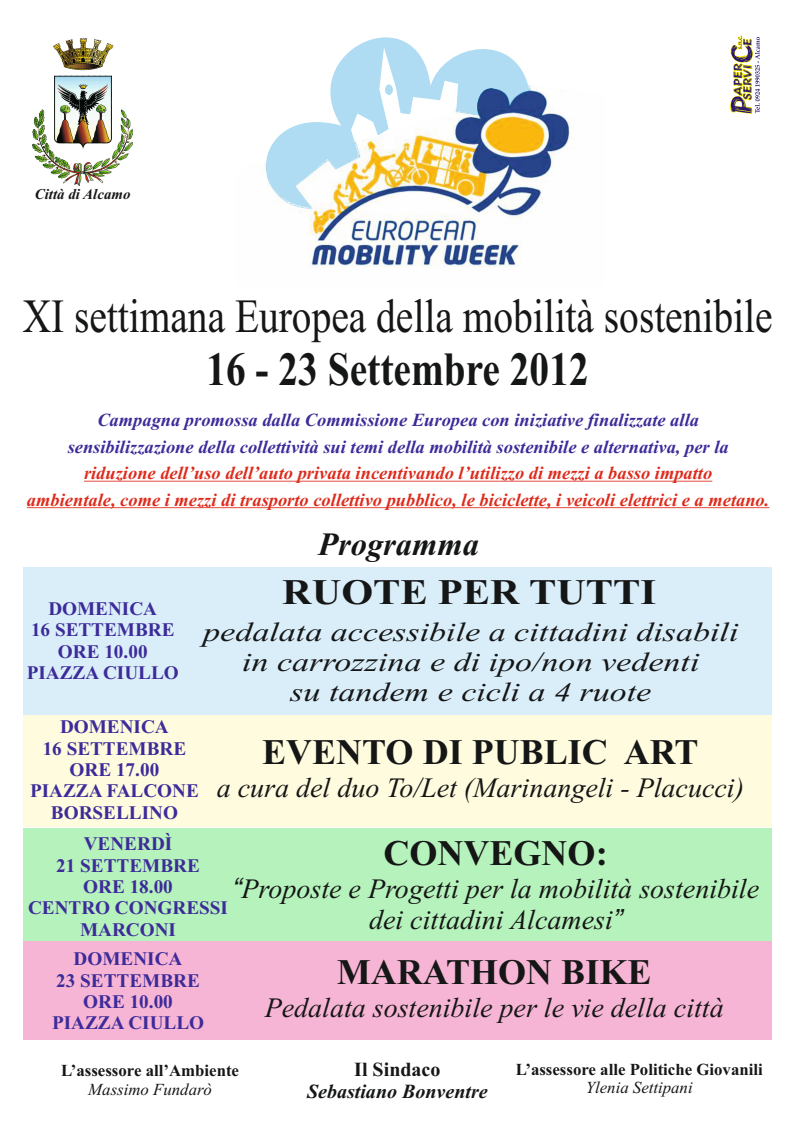
<style>
.page{position:relative;width:794px;height:1134px;background:#fff}
.page>*{position:absolute;margin:0;border:0;box-sizing:border-box;transform-origin:0 0}
.t1{font:47.64px "Times New Roman";color:#151616;scale:.83 1}
.t2{font:700 47.64px "Times New Roman";color:#151616;scale:.83 1}
.t3{font:700 36px "Times New Roman";color:#151616}
.t4{font:700 36px "Times New Roman";color:#151616;scale:1.14 1}
.t5{font:italic 700 32.52px "Times New Roman";color:#151616}
.t6{font:italic 28px/31.1px "Times New Roman";color:#151616;text-align:center}
.t7{font:italic 27.04px/30px "Times New Roman";color:#151616;text-align:center;scale:1.26 1}
.t8{font:italic 700 20px "Times New Roman";color:#151616}
.t9{font:700 20px "Times New Roman";color:#151616}
.t10{font:700 19.2px/21.3px "Times New Roman";color:#3c2b99;text-align:center}
.t11{font:italic 700 18.44px/26.6px "Times New Roman";color:#dd2b1c;text-align:center}
.t12{font:italic 700 18.44px/26.6px "Times New Roman";color:#3c2b99;text-align:center}
.t13{font:700 16.8px "Times New Roman";color:#151616}
.t14{font:italic 16.8px "Times New Roman";color:#151616}
.t15{font:italic 700 14.92px "Times New Roman";color:#151616}
.s1{font-family:"Arial"}
</style>
<div class="page">
<div style="left:23px;top:941px;width:748px;height:99px;background:#f7b5d5"></div>
<div style="left:23px;top:828px;width:748px;height:113px;background:#b6f2bc"></div>
<div style="left:23px;top:713px;width:748px;height:113px;background:#fffbde"></div>
<div style="left:23px;top:567px;width:748px;height:147px;background:#daeefa"></div>
<img style="left:33px;top:38px;width:99px;height:147px">
<hr style="left:84px;top:481px;width:628px;height:1px;background:#dd2b1c">
<hr style="left:27px;top:507px;width:742px;height:1px;background:#dd2b1c">
<img style="left:265px;top:37px;width:307px;height:230px">
<svg style="left:730px;top:35px;width:30px;height:79px"></svg>
<p class="t15" style="left:35px;top:189px;width:97px">Città di Alcamo</p>
<h1 class="t1" style="left:23px;top:299px;width:905px">XI settimana Europea della mobilità sostenibile</h1>
<h1 class="t2" style="left:206px;top:353px;width:462px">16 - 23 Settembre 2012</h1>
<p class="t12" style="left:68px;top:408px;width:662px">Campagna promossa dalla Commissione Europea con iniziative finalizzate alla sensibilizzazione della collettività sui temi della mobilità sostenibile e alternativa, per la</p>
<p class="t11" style="left:27px;top:461px;width:744px">riduzione dell’uso dell’auto privata incentivando l’utilizzo di mezzi a basso impatto<br>ambientale, come i mezzi di trasporto collettivo pubblico, le biciclette, i veicoli elettrici e a metano.</p>
<h3 class="t5" style="left:318px;top:533px;width:162px">Programma</h3>
<p class="t10" style="left:27px;top:600px;width:154px">DOMENICA<br>16 SETTEMBRE<br>ORE 10.00<br>PIAZZA CIULLO</p>
<h2 class="t4" style="left:282px;top:579px;width:329px">RUOTE PER TUTTI</h2>
<h3 class="t7" style="left:203px;top:620px;width:426px">pedalata accessibile a cittadini disabili in carrozzina e di ipo/non vedenti<br>su tandem e cicli a 4 ruote</h3>
<p class="t10" style="left:30px;top:718px;width:170px">DOMENICA<br>16 SETTEMBRE<br>ORE 17.00<br>PIAZZA FALCONE<br>BORSELLINO</p>
<h2 class="t3" style="left:262px;top:739px;width:438px">EVENTO DI PUBLIC ART</h2>
<h3 class="t6" style="left:217px;top:774px;width:529px">a cura del duo To/Let (Marinangeli - Placucci)</h3>
<p class="t10" style="left:28px;top:835px;width:202px">VENERDÌ<br>21 SETTEMBRE<br>ORE 18.00<br>CENTRO CONGRESSI<br>MARCONI</p>
<h2 class="t3" style="left:383px;top:840px;width:225px">CONVEGNO:</h2>
<h3 class="t6" style="left:232px;top:875px;width:528px"><span class="s1">“</span>Proposte e Progetti per la mobilità sostenibile dei cittadini Alcamesi<span class="s1">”</span></h3>
<p class="t10" style="left:52px;top:950px;width:154px">DOMENICA<br>23 SETTEMBRE<br>ORE 10.00<br>PIAZZA CIULLO</p>
<p class="t13" style="left:61px;top:1065px;width:179px">L’assessore all’Ambiente</p>
<p class="t14" style="left:88px;top:1083px;width:125px">Massimo Fundarò</p>
<h2 class="t3" style="left:337px;top:959px;width:316px">MARATHON BIKE</h2>
<h3 class="t6" style="left:265px;top:994px;width:460px">Pedalata sostenibile per le vie della città</h3>
<p class="t9" style="left:354px;top:1062px;width:88px">Il Sindaco</p>
<p class="t8" style="left:307px;top:1084px;width:182px">Sebastiano Bonventre</p>
<p class="t13" style="left:516px;top:1063px;width:248px">L’assessore alle Politiche Giovanili</p>
<p class="t14" style="left:586px;top:1081px;width:108px">Ylenia Settipani</p>
</div>
